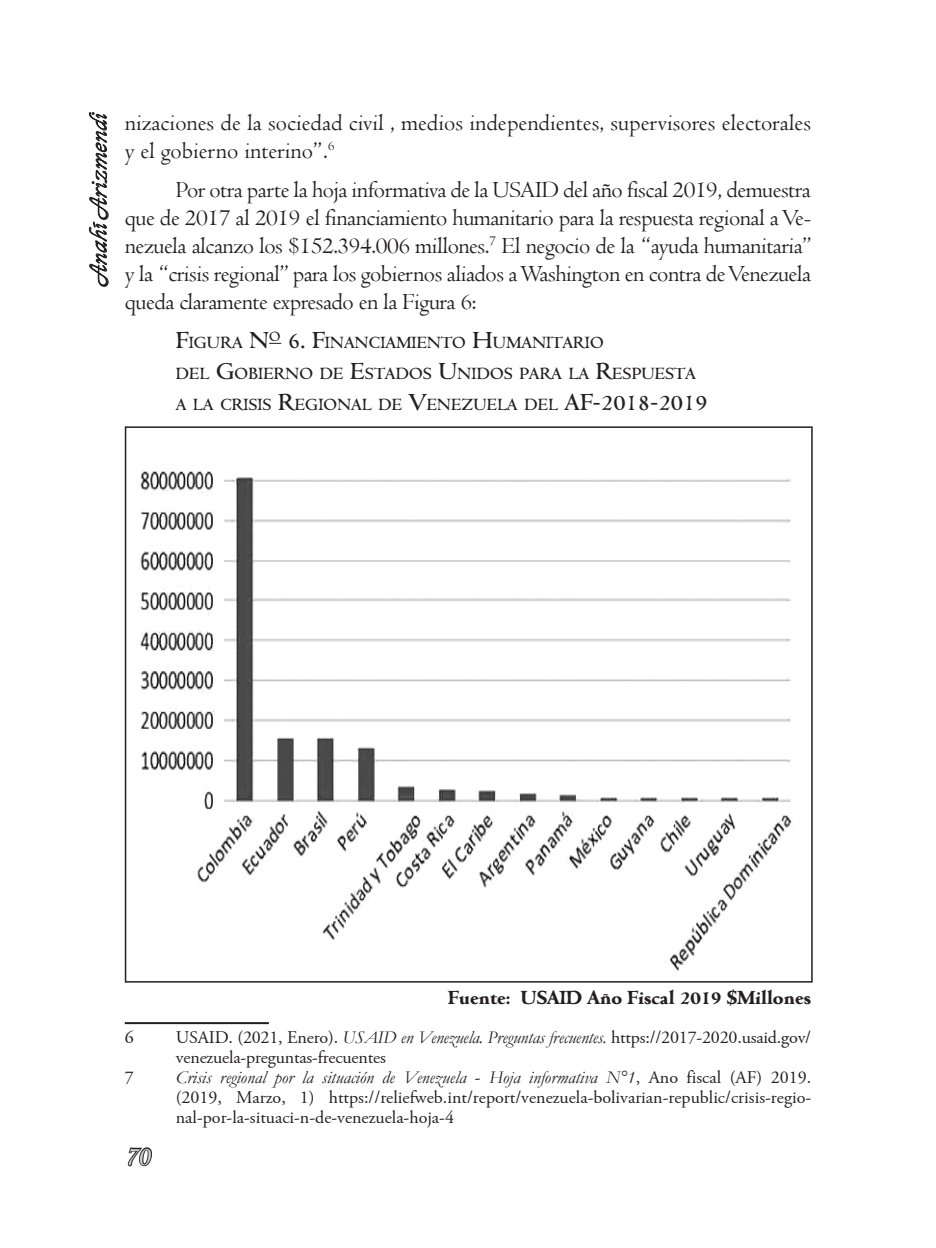
<style>
.page{position:relative;width:936px;height:1248px;background:#fff}
.page>*{position:absolute;margin:0;border:0;box-sizing:border-box;transform-origin:0 0}
.t1{font:28px "Monotype Corsiva";color:#d1d2d4}
.Parra{font:24px/28px "Centaur";color:#231f20}
.t2{font:24px "Ajile";letter-spacing:.01em;color:#231f20}
.Pie{font:18px/20px "Garamond";letter-spacing:-.01em;color:#231f20}
.Parra-2{font:700 18px "Centaur";color:#231f20}
.Parra-3{font:500 15.4px "Centaur";letter-spacing:.015em;color:#231f20}
.s1{font-size:22px}
.s2{font-style:italic}
</style>
<div class="page">
<svg style="left:127px;top:1147px;width:26px;height:20px"></svg>
<svg style="left:88px;top:112px;width:21px;height:175px"></svg>
<svg style="left:269px;top:343px;width:12px;height:1px"></svg>
<hr style="left:125px;top:1022px;width:144px;height:2px;background:#231f20">
<img style="left:140px;top:471px;width:652px;height:500px">
<p class="t2" style="left:85px;top:286px;width:175px;rotate:-90deg">Anahí Arizmendi</p>
<p class="Parra" style="left:125px;top:108px;width:687px">nizaciones de la sociedad civil , medios independientes, supervisores electorales y el gobierno interino”.<sup>6</sup></p>
<p class="Parra" style="left:125px;top:175px;width:689px;text-align:justify;text-indent:51px">Por otra parte la hoja informativa de la USAID del año fiscal 2019, demuestra que de 2017 al 2019 el financiamiento humanitario para la respuesta regional a Ve&shy;nezuela alcanzo los $152.394.006 millones.<sup>7</sup> El negocio de la “ayuda humanitaria” y la “crisis regional” para los gobiernos aliados a Washington en contra de Venezuela queda claramente expresado en la Figura 6:</p>
<p class="Parra-3" style="left:176px;top:334px;width:215px"><span class="s1">F</span>IGURA <span class="s1">N</span><sup>O</sup> <span class="s1">6. F</span>INANCIAMI</p>
<p class="Parra-3" style="left:417px;top:334px;width:188px">ENTO <span class="s1">H</span>UMANITARIO</p>
<p class="Parra-3" style="left:176px;top:365px;width:521px">DEL <span class="s1">G</span>OBIERNO DE <span class="s1">E</span>STADOS <span class="s1">U</span>NIDOS PARA LA <span class="s1">R</span>ESPUESTA</p>
<p class="Parra-3" style="left:176px;top:396px;width:533px">A LA CRISIS <span class="s1">R</span>EGIONAL DE <span class="s1">V</span>ENEZUELA DEL <span class="s1">AF-2018-2019</span></p>
<p class="Parra-2" style="left:448px;top:987px;width:364px">Fuente: USAID Año Fiscal 2019 $Millones</p>
<p class="Pie" style="left:125px;top:1025px;width:10px">6</p>
<p class="Pie" style="left:176px;top:1025px;width:636px">USAID. (2021, Enero). <span class="s2">USAID en Venezuela. Preguntas frecuentes.</span> https://2017-2020.usaid.gov/ venezuela-preguntas-frecuentes</p>
<p class="Pie" style="left:125px;top:1065px;width:10px">7</p>
<p class="Pie" style="left:176px;top:1065px;width:636px;text-align:justify"><span class="s2">Crisis regional por la situación de Venezuela</span> - <span class="s2">Hoja informativa N°1</span>, Año fiscal (AF) 2019. (2019, Marzo, 1) https://reliefweb.int/report/venezuela-bolivarian-republic/crisis-regio&shy;nal-por-la-situaci-n-de-venezuela-hoja-4</p>
<p class="t1" style="left:125px;top:1139px;width:26px">70</p>
</div>
